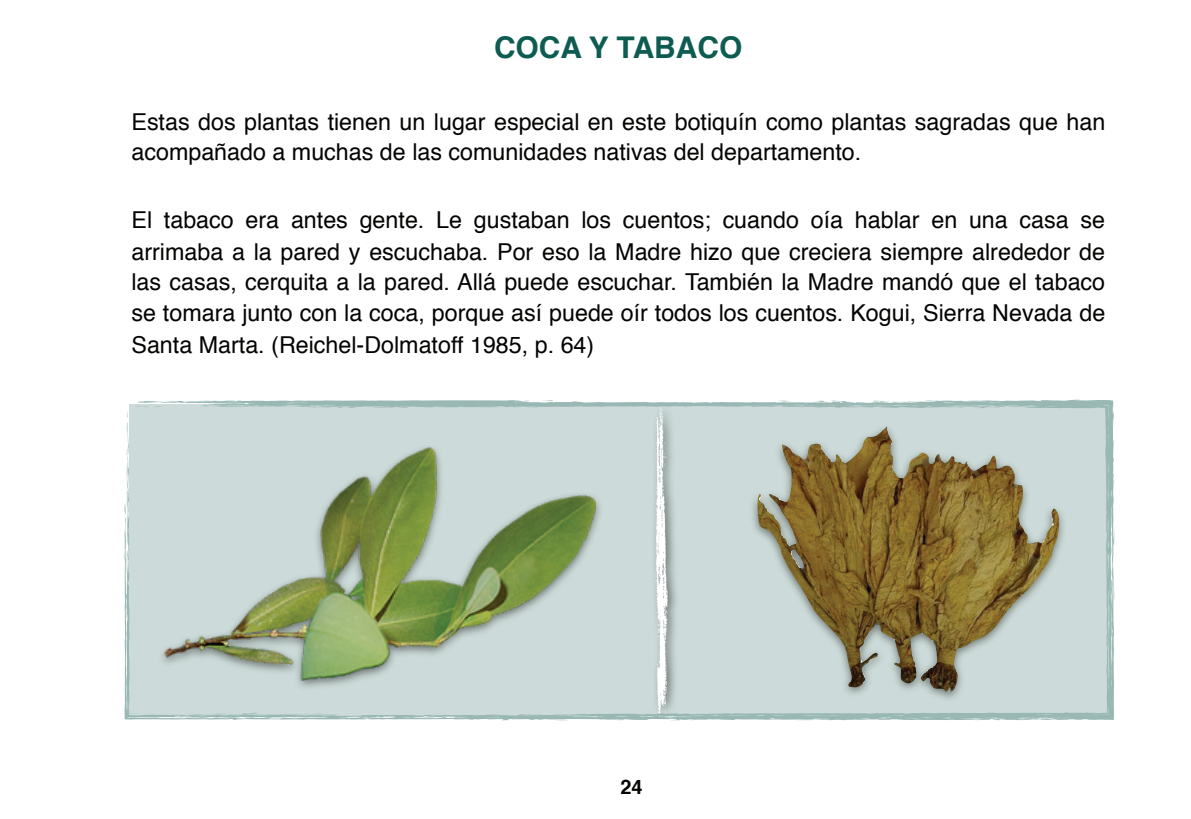
<style>
.page{position:relative;width:1191px;height:819px;background:#fff}
.page>*{position:absolute;margin:0;border:0;box-sizing:border-box;transform-origin:0 0}
.t1{font:700 29.93px "Helvetica";color:#0e5c51}
.t2{font:23.28px/31.2px "Helvetica";color:#040503}
.t3{font:700 19.95px "Helvetica";color:#040503}
</style>
<div class="page">
<svg style="left:124px;top:399px;width:990px;height:321px;background:#c8d8d6"></svg>
<div style="left:749px;top:421px;width:318px;height:283px;background:#ccdbd9"></div>
<img style="left:757px;top:431px;width:302px;height:262px">
<div style="left:156px;top:442px;width:448px;height:250px;background:#ccdbd9"></div>
<img style="left:165px;top:447px;width:430px;height:234px">
<img style="left:650px;top:399px;width:30px;height:322px">
<svg style="left:655px;top:406px;width:13px;height:308px"></svg>
<p class="t1" style="left:494px;top:24px;width:250px">COCA Y TABACO</p>
<p class="t2" style="left:131px;top:107px;width:975px;line-height:29.9px">Estas dos plantas tienen un lugar especial en este botiquín como plantas sagradas que han acompañado a muchas de las comunidades nativas del departamento.</p>
<p class="t2" style="left:131px;top:205px;width:975px;text-align:justify">El tabaco era antes gente. Le gustaban los cuentos; cuando oía hablar en una casa se arrimaba a la pared y escuchaba. Por eso la Madre hizo que creciera siempre alrededor de las casas, cerquita a la pared. Allá puede escuchar. También la Madre mandó que el tabaco se tomara junto con la coca, porque así puede oír todos los cuentos. Kogui, Sierra Nevada de Santa Marta. (Reichel-Dolmatoff 1985, p. 64)</p>
<p class="t3" style="left:620px;top:770px;width:24px">24</p>
</div>
